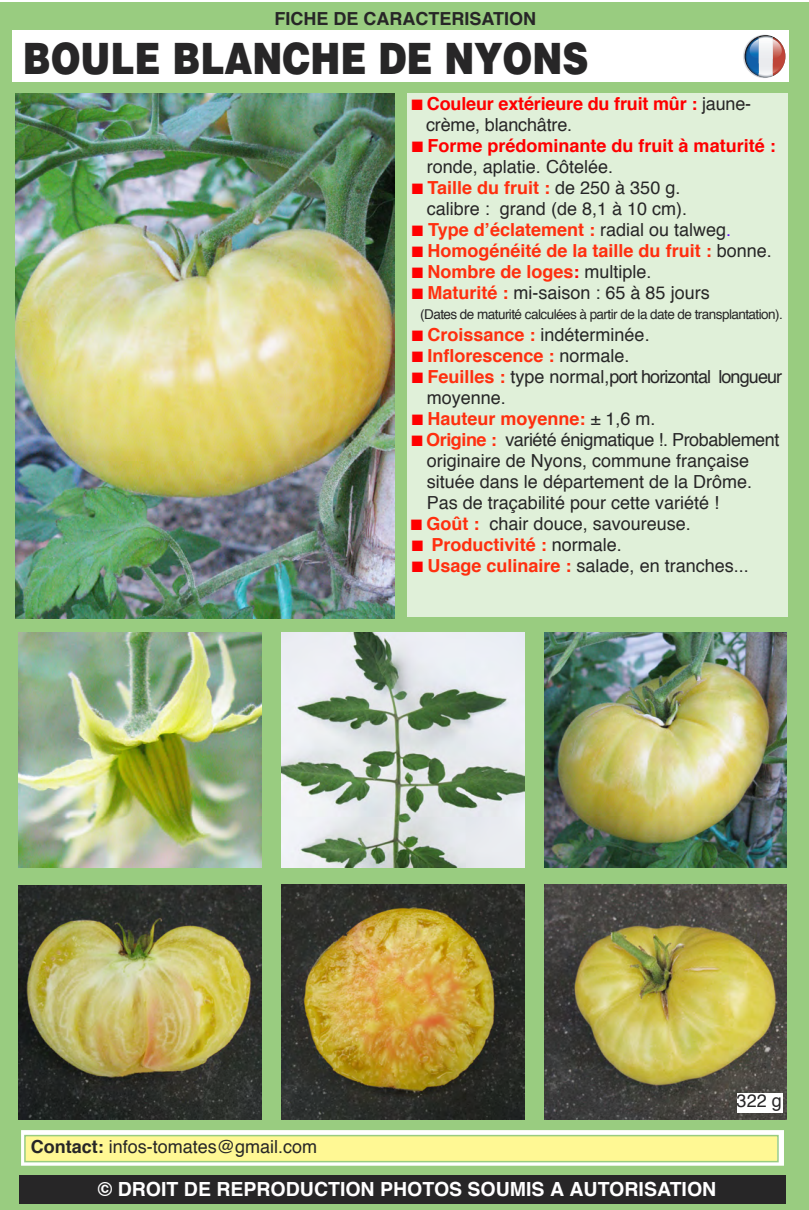
<style>
.page{position:relative;width:809px;height:1210px;background:#fff}
.page>*{position:absolute;margin:0;border:0;box-sizing:border-box;transform-origin:0 0}
.t1{font:900 43.2px "Helvetica";color:#272627;scale:.83 1}
.t2{font:700 19.5px "Helvetica";color:#fff}
.t3{font:18px/21px "Helvetica";color:#272627}
.t4{font:700 18px "Helvetica";color:#ff2f0f}
.t5{font:700 18px/21px "Helvetica";color:#f00}
.t6{font:18px/21px "Helvetica";letter-spacing:-.05em;color:#272627}
.t7{font:700 18px "Helvetica";color:#272627}
.t8{font:13.5px "Helvetica";letter-spacing:-.04em;color:#272627}
.s1{font-weight:400;color:#272627}
.s2{color:#f00}
.s3{font-weight:700;color:#ff2f0f}
.s4{font-weight:400;color:#5f00ff}
.s5{font-weight:700}
</style>
<div class="page">
<div style="left:0;top:3px;width:808px;height:1207px;background:#99cc80"></div>
<div style="left:12px;top:31px;width:776px;height:51px;background:#fff"></div>
<div style="left:19px;top:1175px;width:766px;height:29px;background:#272627"></div>
<img style="left:16px;top:93px;width:378px;height:526px">
<img style="left:19px;top:632px;width:242px;height:235px">
<img style="left:281px;top:632px;width:243px;height:235px">
<img style="left:19px;top:885px;width:242px;height:235px">
<img style="left:281px;top:885px;width:243px;height:235px">
<img style="left:544px;top:632px;width:242px;height:235px">
<img style="left:544px;top:885px;width:242px;height:235px">
<svg style="left:742px;top:35px;width:43px;height:43px"></svg>
<svg style="left:744px;top:35px;width:41px;height:42px"></svg>
<svg style="left:23px;top:1132px;width:759px;height:32px;background:#f3f9f1"></svg>
<div style="left:20px;top:1129px;width:765px;height:38px;border:2px solid #99cc80"></div>
<div style="left:26px;top:1136px;width:751px;height:25px;background:#fff894"></div>
<div style="left:24px;top:1135px;width:754px;height:27px;border:2px solid #99cc80"></div>
<div style="left:407px;top:93px;width:380px;height:524px;background:#e0f0d9"></div>
<div style="left:736px;top:1094px;width:46px;height:19px;background:#fff"></div>
<p class="t7" style="left:274px;top:11px;width:263px">FICHE DE CARACTERISATION</p>
<h1 class="t1" style="left:23px;top:34px;width:683px">BOULE BLANCHE DE NYONS</h1>
<p class="t5" style="left:426px;top:94px;width:326px;text-indent:-15px">■ Couleur extérieure du fruit mûr : <span class="s1">jaune&shy;crème, blanchâtre.</span></p>
<p class="t5" style="left:427px;top:136px;width:350px;text-indent:-15px">■ Forme prédominante du fruit à maturité : <span class="s1">ronde, aplatie. Côtelée.</span></p>
<p class="t3" style="left:427px;top:178px;width:262px;text-indent:-15px"><span class="s2">■</span> <span class="s3">Taille du fruit :</span> de 250 à 350 g. calibre : grand (de 8,1 à 10 cm).</p>
<p class="t4" style="left:412px;top:222px;width:321px"><span class="s2">■</span> Type d’éclatement : <span class="s1">radial ou talweg</span><span class="s4">.</span></p>
<p class="t4" style="left:412px;top:243px;width:361px"><span class="s2">■</span> Homogénéité de la taille du fruit : <span class="s1">bonne.</span></p>
<p class="t4" style="left:412px;top:264px;width:241px"><span class="s2">■</span> Nombre de loges<span class="s2">:</span> <span class="s1">multiple.</span></p>
<p class="t3" style="left:412px;top:283px;width:299px"><span class="s2">■</span> <span class="s3">Maturité :</span> mi-saison : 65 à 85 jours</p>
<p class="t8" style="left:420px;top:309px;width:364px">(Dates de maturité calculées à partir de la date de transplantation).</p>
<p class="t3" style="left:412px;top:325px;width:239px"><span class="s2">■</span> <span class="s3">Croissance :</span> indéterminée.</p>
<p class="t4" style="left:412px;top:348px;width:219px"><span class="s2">■</span> Inflorescence : <span class="s1">normale.</span></p>
<p class="t6" style="left:427px;top:367px;width:357px;text-indent:-15px"><span class="s2">■</span> <span class="s3">Feuilles :</span> type normal,port horizontal longueur moyenne.</p>
<p class="t4" style="left:412px;top:411px;width:245px"><span class="s2">■</span> Hauteur moyenne: <span class="s1">± 1,6 m.</span></p>
<p class="t3" style="left:427px;top:430px;width:354px;text-indent:-15px"><span class="s2">■</span> <span class="s3">Origine :</span> variété énigmatique !. Probablement originaire de Nyons, commune française située dans le département de la Drôme.<br>Pas de traçabilité pour cette variété !</p>
<p class="t3" style="left:411px;top:514px;width:281px"><span class="s2">■</span> <span class="s3">Goût :</span> chair douce, savoureuse.</p>
<p class="t4" style="left:412px;top:537px;width:211px"><span class="s2">■</span> Productivité : <span class="s1">normale.</span></p>
<p class="t3" style="left:412px;top:556px;width:338px"><span class="s2">■</span> <span class="s3">Usage culinaire :</span> salade, en tranches...</p>
<p class="t3" style="left:31px;top:1137px;width:288px"><span class="s5">Contact:</span> infos-tomates@gmail.com</p>
<p class="t2" style="left:98px;top:1181px;width:619px">© DROIT DE REPRODUCTION PHOTOS SOUMIS A AUTORISATION</p>
<p class="t3" style="left:736px;top:1092px;width:47px">322 g</p>
</div>
